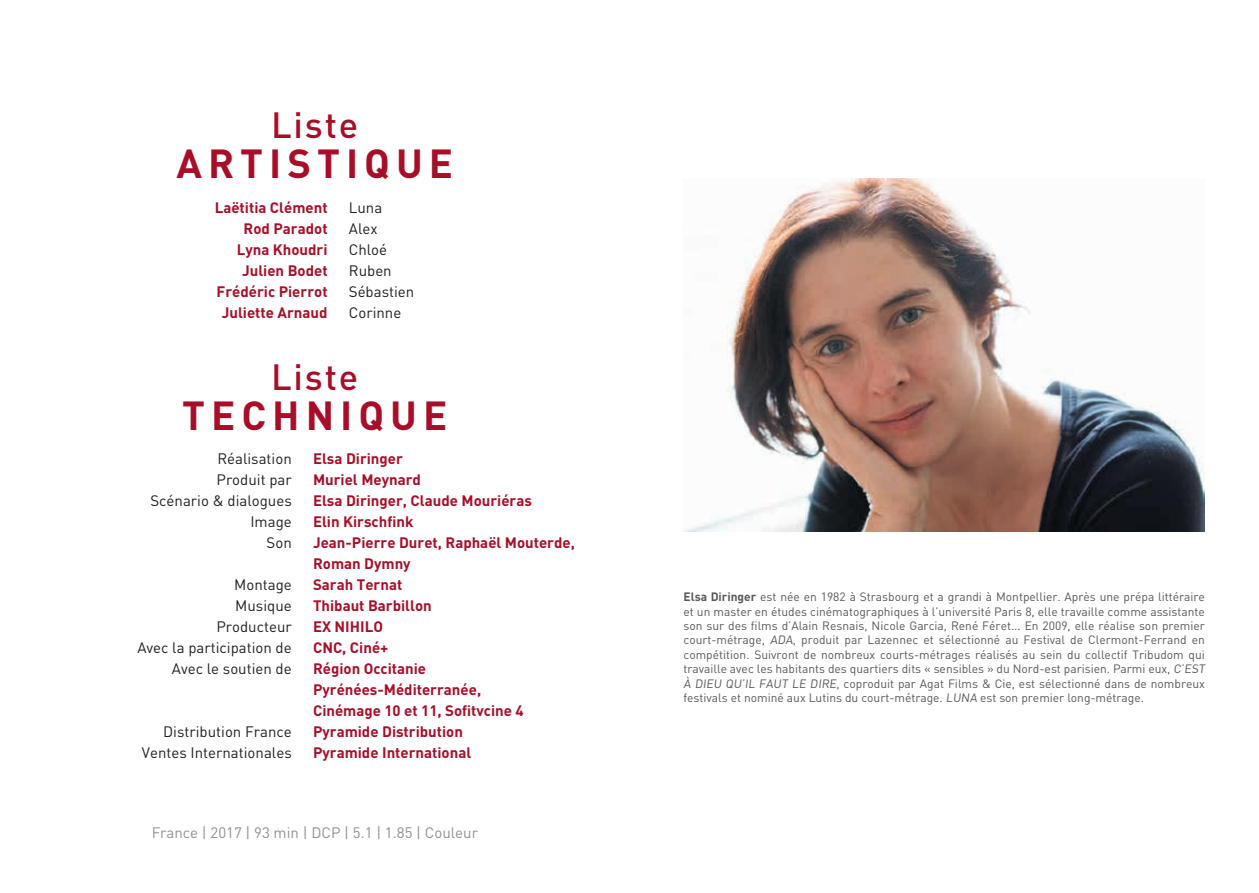
<style>
.page{position:relative;width:1259px;height:893px;background:#fff}
.page>*{position:absolute;margin:0;border:0;box-sizing:border-box;transform-origin:0 0}
.t1{font:700 40.05px "Din";letter-spacing:.15em;color:#a90e28}
.t2{font:500 36px "Din";letter-spacing:.05em;color:#a90e28}
.t3{font:700 15px/21px "Din";color:#a90e28;text-align:right}
.t4{font:15px/21px "Din";color:#231f20;text-align:right}
.t5{font:12px/14.4px "Din";color:#57585a}
.s1{font-weight:700}
</style>
<div class="page">
<img style="left:685px;top:179px;width:519px;height:352px">
<h2 class="t2" style="left:271px;top:102px;width:89px">Liste</h2>
<h1 class="t1" style="left:176px;top:138px;width:278px">ARTISTIQUE</h1>
<p class="t3" style="left:215px;top:196px;width:114px">Laëtitia Clément<br>Rod Paradot<br>Lyna Khoudri<br>Julien Bodet<br>Frédéric Pierrot<br>Juliette Arnaud</p>
<p class="t4" style="left:349px;top:197px;width:67px;text-align:left">Luna<br>Alex<br>Chloé<br>Ruben<br>Sébastien<br>Corinne</p>
<h2 class="t2" style="left:271px;top:354px;width:89px">Liste</h2>
<h1 class="t1" style="left:182px;top:390px;width:267px">TECHNIQUE</h1>
<p class="t4" style="left:150px;top:448px;width:143px">Réalisation<br>Produit par<br>Scénario &amp; dialogues<br>Image<br>Son</p>
<p class="t4" style="left:137px;top:574px;width:156px">Montage<br>Musique<br>Producteur<br>Avec la participation de<br>Avec le soutien de</p>
<p class="t3" style="left:313px;top:447px;width:263px;text-align:left">Elsa Diringer<br>Muriel Meynard<br>Elsa Diringer, Claude Mouriéras<br>Elin Kirschfink<br>Jean-Pierre Duret, Raphaël Mouterde,<br>Roman Dymny<br>Sarah Ternat<br>Thibaut Barbillon<br>EX NIHILO<br>CNC, Ciné+<br>Région Occitanie<br>Pyrénées‑Méditerranée,<br>Cinémage 10 et 11, Sofitvcine 4<br>Pyramide Distribution<br>Pyramide International</p>
<p class="t4" style="left:142px;top:721px;width:151px">Distribution France<br>Ventes Internationales</p>
<p class="t4" style="left:151px;top:822px;width:328px">France | 2017 | 93 min | DCP | 5.1 | 1.85 | Couleur</p>
<p class="t5" style="left:683px;top:589px;width:525px"><span class="s1">Elsa Diringer</span> est née en 1982 à Strasbourg et a grandi à Montpellier. Après une prépa littéraire et un master en études cinématographiques à l’université Paris 8, elle travaille comme assistante son sur des films d’Alain Resnais, Nicole Garcia, René Féret... En 2009, elle réalise son premier court-métrage, ADA, produit par Lazennec et sélectionné au Festival de Clermont-Ferrand en compétition. Suivront de nombreux courts-métrages réalisés au sein du collectif Tribudom qui travaille avec les habitants des quartiers dits « sensibles » du Nord-est parisien. Parmi eux, C’EST À DIEU QU’IL FAUT LE DIRE, coproduit par Agat Films &amp; Cie, est sélectionné dans de nombreux festivals et nominé aux Lutins du court-métrage. LUNAest son premier long-métrage.</p>
</div>
